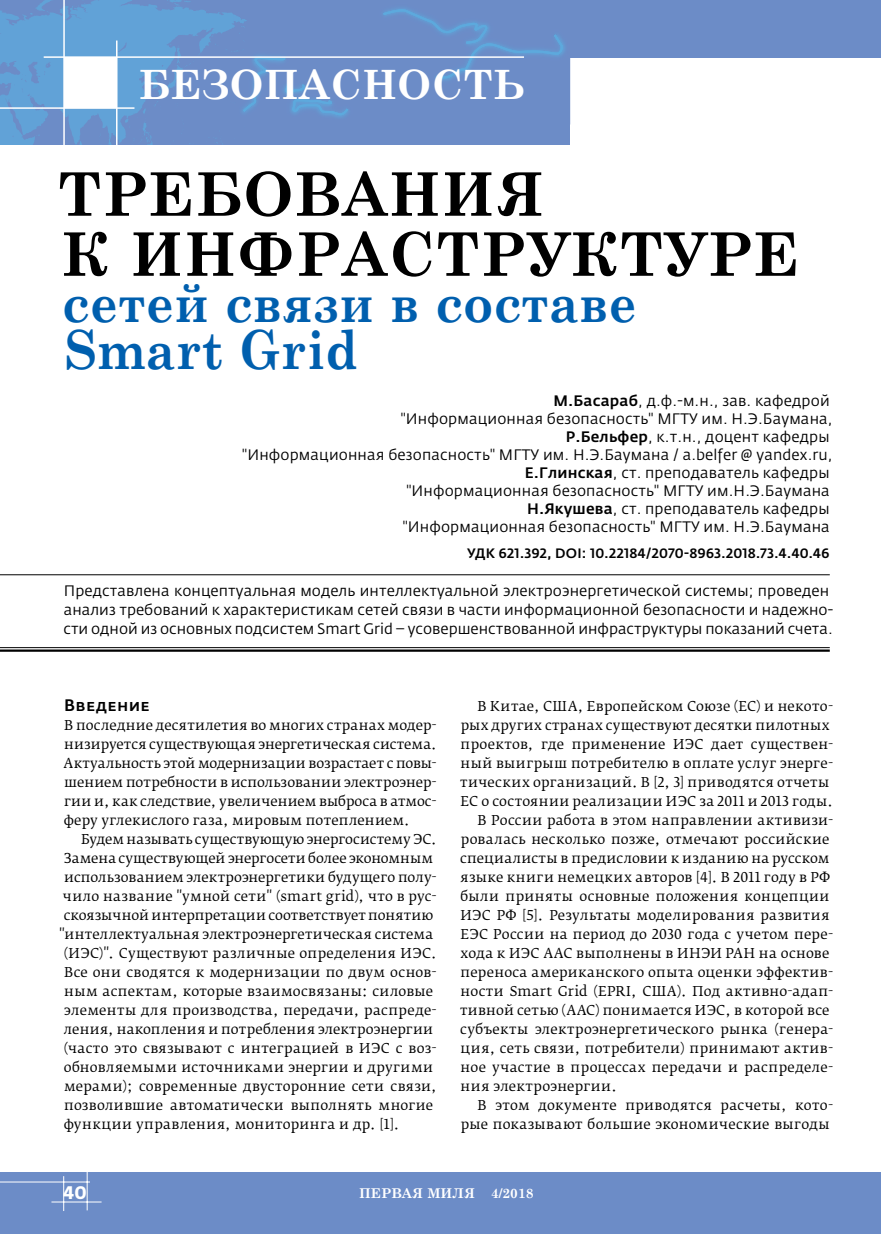
<style>
.page{position:relative;width:881px;height:1234px;background:#fff}
.page>*{position:absolute;margin:0;border:0;box-sizing:border-box;transform-origin:0 0}
.t1{font:700 60px/60px "Century Schoolbook";letter-spacing:.015em;color:#000}
.t2{font:700 54px/46.5px "Century Schoolbook";letter-spacing:.015em;color:#005fae;scale:.9 1}
.t3{font:700 40.5px "Century Schoolbook";letter-spacing:.005em;color:#fff}
.t4{font:700 18px "Fedra Sans Pro";color:#fff}
.t5{font:500 16.5px "Fedra Sans Pro";letter-spacing:.02em;color:#000}
.t6{font:15px/18px "Fedra Sans Pro";letter-spacing:.005em;color:#000;text-align:right}
.t7{font:13.5px/19px "Fedra Serif B Pro";letter-spacing:.02em;color:#000;text-align:justify}
.t8{font:13.5px "Fedra Serif B Pro";color:#000}
.t9{font:500 13.5px "Fedra Sans Alt Pro";letter-spacing:.015em;color:#000}
.t10{font:700 13.5px "Century Schoolbook";color:#fff}
.s1{font-weight:500}
</style>
<div class="page">
<div style="left:0;top:0;width:880px;height:57px;background:#6c8cc7"></div>
<div style="left:0;top:1172px;width:880px;height:61px;background:#6c8cc7"></div>
<hr style="left:51px;top:1201px;width:50px;height:1px;background:#fff">
<hr style="left:87px;top:1171px;width:1px;height:39px;background:#fff">
<hr style="left:63px;top:1175px;width:1px;height:35px;background:#fff">
<hr style="left:0;top:1181px;width:90px;height:1px;background:#fff">
<svg style="left:0;top:0;width:562px;height:144px"></svg>
<hr style="left:63px;top:0;width:2px;height:159px;background:#fff">
<hr style="left:116px;top:40px;width:1px;height:119px;background:#fff">
<hr style="left:0;top:107px;width:134px;height:2px;background:#fff">
<hr style="left:44px;top:56px;width:480px;height:2px;background:#fff">
<div style="left:64px;top:57px;width:53px;height:51px;background:#fff"></div>
<hr style="left:0;top:574px;width:829px;height:1px;background:#000">
<hr style="left:0;top:647px;width:829px;height:1px;background:#000">
<hr style="left:0;top:649px;width:829px;height:2px;background:#000">
<h3 class="t3" style="left:138px;top:53px;width:388px">Безопасность</h3>
<h1 class="t1" style="left:58px;top:161px;width:742px">ТРЕБОВАНИЯ<br>К ИНФРАСТРУКТУРЕ</h1>
<h2 class="t2" style="left:62px;top:277px;width:639px">сетей связи в составе<br>Smart Grid</h2>
<p class="t6" style="left:242px;top:392px;width:591px"><span class="s1">М.Басараб</span>, д.ф.-м.н., зав. кафедрой<br>"Информационная безопасность" МГТУ им. Н.Э.Баумана,<br><span class="s1">Р.Бельфер</span>, к.т.н., доцент кафедры<br>"Информационная безопасность" МГТУ им. Н.Э.Баумана / a.belfer @ yandex.ru, <span class="s1">Е.Глинская</span>, ст. преподаватель кафедры<br>"Информационная безопасность" МГТУ им.Н.Э.Баумана<br><span class="s1">Н.Якушева</span>, ст. преподаватель кафедры<br>"Информационная безопасность" МГТУ им. Н.Э.Баумана</p>
<p class="t9" style="left:467px;top:545px;width:364px">УДК 621.392, DOI: 10.22184/2070-8963.2018.73.4.40.46</p>
<p class="t6" style="left:63px;top:581px;width:770px;line-height:19px;text-align:left">Представлена концептуальная модель интеллектуальной электроэнергетической системы; проведен анализ требований к характеристикам сетей связи в части информационной безопасности и надежно&shy;сти одной из основных подсистем Smart Grid – усовершенствованной инфраструктуры показаний счета.</p>
<p class="t5" style="left:64px;top:694px;width:87px">Введение</p>
<p class="t7" style="left:64px;top:715px;width:374px">В последние десятилетия во многих странах модер&shy;низируется существующая энергетическая система.<br>Актуальность этой модернизации возрастает с повы&shy;шением потребности в использовании электроэнер&shy;гии и, как следствие, увеличением выброса в атмос&shy;феру углекислого газа, мировым потеплением.</p>
<p class="t8" style="left:81px;top:830px;width:357px">Будем называть существующую энергосистему ЭС.</p>
<p class="t8" style="left:64px;top:849px;width:371px">Замена существующей энергосети более экономным</p>
<p class="t7" style="left:64px;top:867px;width:374px">использованием электроэнергетики будущего полу-</p>
<p class="t7" style="left:63px;top:886px;width:375px">чило название "умной сети" (smart grid), что в рус-</p>
<p class="t8" style="left:64px;top:906px;width:371px">скоязычной интерпретации соответствует понятию</p>
<p class="t7" style="left:59px;top:924px;width:376px">"интеллектуальная электроэнергетическая система</p>
<p class="t7" style="left:64px;top:943px;width:374px">(ИЭС)". Существуют различные определения ИЭС.</p>
<p class="t7" style="left:64px;top:962px;width:374px">Все они сводятся к модернизации по двум основ-</p>
<p class="t7" style="left:64px;top:981px;width:370px">ным аспектам, которые взаимосвязаны: силовые</p>
<p class="t7" style="left:64px;top:1000px;width:374px">элементы для производства, передачи, распреде-</p>
<p class="t7" style="left:64px;top:1019px;width:371px">ления, накопления и потребления электроэнергии</p>
<p class="t7" style="left:64px;top:1038px;width:374px">(часто это связывают с интеграцией в ИЭС с воз-</p>
<p class="t7" style="left:64px;top:1057px;width:371px">обновляемыми источниками энергии и другими</p>
<p class="t7" style="left:64px;top:1076px;width:374px">мерами); современные двусторонние сети связи,</p>
<p class="t7" style="left:64px;top:1095px;width:370px">позволившие автоматически выполнять многие</p>
<p class="t7" style="left:64px;top:1114px;width:337px">функции управления, мониторинга и др. [1].</p>
<p class="t7" style="left:477px;top:696px;width:357px">В Китае, США, Европейском Союзе (ЕС) и некото-</p>
<p class="t7" style="left:460px;top:715px;width:370px">рых других странах существуют десятки пилотных</p>
<p class="t7" style="left:460px;top:734px;width:374px">проектов, где применение ИЭС дает существен-</p>
<p class="t7" style="left:460px;top:753px;width:374px">ный выигрыш потребителю в оплате услуг энерге-</p>
<p class="t7" style="left:460px;top:772px;width:371px">тических организаций. В [2, 3] приводятся отчеты</p>
<p class="t7" style="left:460px;top:791px;width:374px">ЕС о состоянии реализации ИЭС за 2011 и 2013 годы.</p>
<p class="t7" style="left:477px;top:810px;width:357px">В России работа в этом направлении активизи-</p>
<p class="t7" style="left:460px;top:829px;width:370px">ровалась несколько позже, отмечают российские</p>
<p class="t7" style="left:460px;top:848px;width:371px">специалисты в предисловии к изданию на русском</p>
<p class="t7" style="left:460px;top:867px;width:370px">языке книги немецких авторов [4]. В 2011 году в РФ</p>
<p class="t7" style="left:460px;top:886px;width:370px">были приняты основные положения концепции</p>
<p class="t7" style="left:460px;top:905px;width:370px">ИЭС РФ [5]. Результаты моделирования развития</p>
<p class="t7" style="left:460px;top:924px;width:374px">ЕЭС России на период до 2030 года с учетом пере-</p>
<p class="t7" style="left:460px;top:943px;width:370px">хода к ИЭС ААС выполнены в ИНЭИ РАН на основе</p>
<p class="t7" style="left:460px;top:962px;width:374px">переноса американского опыта оценки эффектив-</p>
<p class="t7" style="left:460px;top:981px;width:374px">ности Smart Grid (EPRI, США). Под активно-адап-</p>
<p class="t7" style="left:460px;top:1000px;width:371px">тивной сетью (ААС) понимается ИЭС, в которой все</p>
<p class="t7" style="left:460px;top:1019px;width:374px">субъекты электроэнергетического рынка (генера-</p>
<p class="t7" style="left:460px;top:1038px;width:374px">ция, сеть связи, потребители) принимают актив-</p>
<p class="t7" style="left:460px;top:1057px;width:374px">ное участие в процессах передачи и распределе-</p>
<p class="t7" style="left:460px;top:1076px;width:158px">ния электроэнергии.</p>
<p class="t7" style="left:477px;top:1095px;width:357px">В этом документе приводятся расчеты, кото-</p>
<p class="t7" style="left:460px;top:1114px;width:370px">рые показывают большие экономические выгоды</p>
<h3 class="t4" style="left:63px;top:1180px;width:25px">40</h3>
<p class="t10" style="left:359px;top:1181px;width:176px">ПЕРВАЯ МИЛЯ 4/2018</p>
</div>
